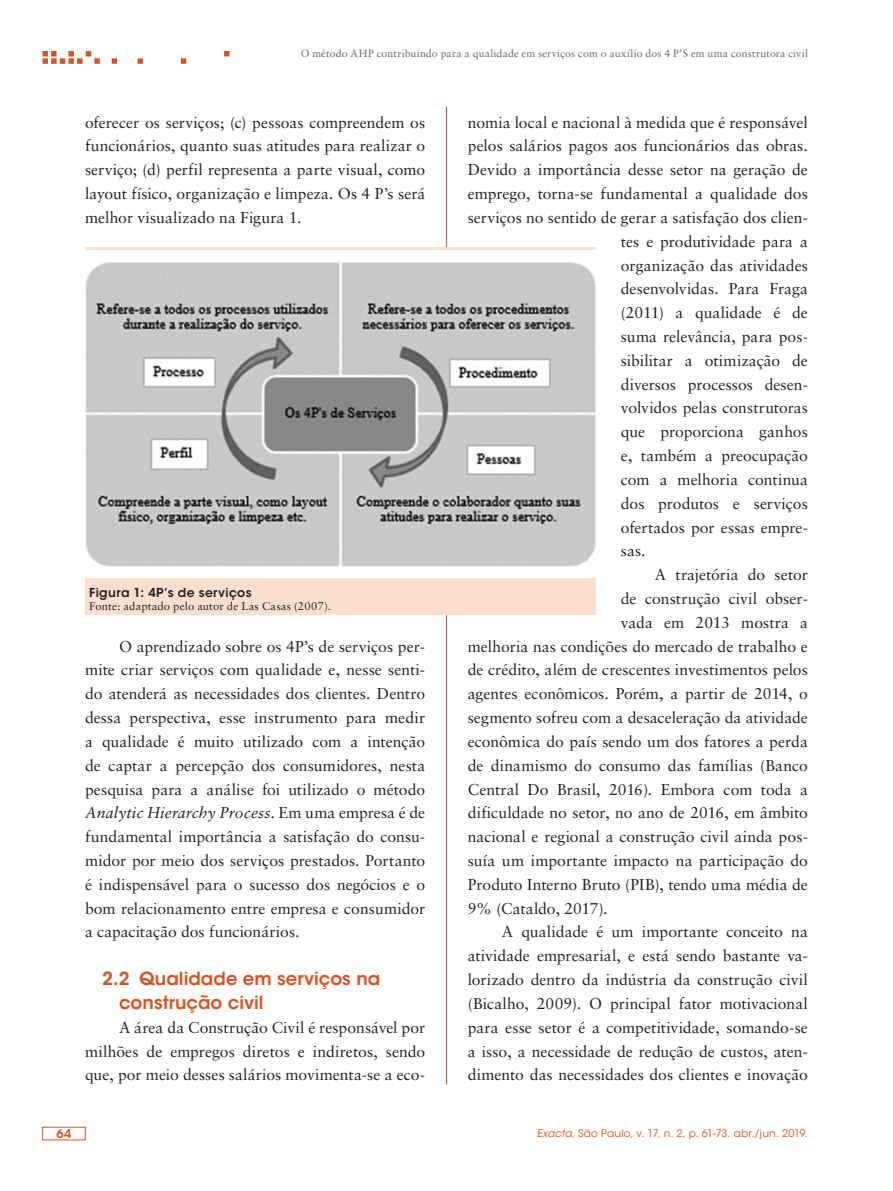
<style>
.page{position:relative;width:893px;height:1191px;background:#fff}
.page>*{position:absolute;margin:0;border:0;box-sizing:border-box;transform-origin:0 0}
.ex_Subtitulo_2{font:600 18px/23.9px "ITC Avant Garde Std";color:#da511d}
.ex_Normal{font:15.75px/23.9px "Sabon LT Std";color:#231f20;text-align:justify}
.ex_Tabela_-_titulo{font:600 12.3px "ITC Avant Garde Std";letter-spacing:.03em;color:#231f20}
.t1{font:600 12px "ITC Avant Garde Std";color:#da511d}
.ex_Tabela_-_nota{font:11.25px "Sabon LT Std";letter-spacing:.01em;color:#231f20}
.t2{font:10.5px "Sabon LT Std";letter-spacing:.02em;color:#636366}
.t3{font:10.5px "ITC Avant Garde Std";letter-spacing:.02em;color:#da511d}
.s1{font-style:italic}
</style>
<div class="page">
<hr style="left:446px;top:106px;width:1px;height:978px;background:#da511d">
<svg style="left:43px;top:51px;width:186px;height:13px"></svg>
<div style="left:85px;top:247px;width:510px;height:367px;background:#fadfce"></div>
<img style="left:85px;top:251px;width:510px;height:326px">
<p class="t2" style="left:301px;top:47px;width:509px">O método AHP contribuindo para a qualidade em serviços com o auxílio dos 4 P’S em uma construtora civil</p>
<p class="ex_Normal" style="left:85px;top:110px;width:342px">oferecer os serviços; (c) pessoas compreendem os funcionários, quanto suas atitudes para realizar o serviço; (d) perfil representa a parte visual, como layout físico, organização e limpeza. Os 4 P’s será melhor visualizado na Figura 1.</p>
<p class="ex_Tabela_-_titulo" style="left:89px;top:584px;width:164px">Figura 1: 4P’s de serviços</p>
<p class="ex_Tabela_-_nota" style="left:89px;top:599px;width:243px">Fonte: adaptado pelo autor de Las Casas (2007).</p>
<p class="ex_Normal" style="left:85px;top:634px;width:342px;text-indent:34px">O aprendizado sobre os 4P’s de serviços per&shy;mite criar serviços com qualidade e, nesse senti&shy;do atenderá as necessidades dos clientes. Dentro dessa perspectiva, esse instrumento para medir a qualidade é muito utilizado com a intenção de captar a percepção dos consumidores, nesta pesquisa para a análise foi utilizado o método <span class="s1">Analytic Hierarchy Process</span>. Em uma empresa é de fundamental importância a satisfação do consu&shy;midor por meio dos serviços prestados. Portanto é indispensável para o sucesso dos negócios e o bom relacionamento entre empresa e consumidor a capacitação dos funcionários.</p>
<p class="ex_Subtitulo_2" style="left:119px;top:966px;width:263px;text-indent:-17px">2.2 Qualidade em serviços na construção civil</p>
<p class="ex_Normal" style="left:85px;top:1015px;width:342px;text-indent:34px">A área da Construção Civil é responsável por milhões de empregos diretos e indiretos, sendo que, por meio desses salários movimenta-se a eco-</p>
<p class="ex_Normal" style="left:468px;top:110px;width:342px">nomia local e nacional à medida que é responsável</p>
<p class="ex_Normal" style="left:468px;top:134px;width:342px">pelos salários pagos aos funcionários das obras.</p>
<p class="ex_Normal" style="left:468px;top:158px;width:342px">Devido a importância desse setor na geração de</p>
<p class="ex_Normal" style="left:468px;top:181px;width:342px">emprego, torna-se fundamental a qualidade dos</p>
<p class="ex_Normal" style="left:468px;top:205px;width:342px">serviços no sentido de gerar a satisfação dos clien-</p>
<p class="ex_Normal" style="left:621px;top:229px;width:189px">tes e produtividade para a</p>
<p class="ex_Normal" style="left:621px;top:253px;width:189px">organização das atividades</p>
<p class="ex_Normal" style="left:621px;top:277px;width:189px">desenvolvidas. Para Fraga</p>
<p class="ex_Normal" style="left:621px;top:300px;width:189px">(2011) a qualidade é de</p>
<p class="ex_Normal" style="left:621px;top:324px;width:189px">suma relevância, para pos-</p>
<p class="ex_Normal" style="left:621px;top:348px;width:189px">sibilitar a otimização de</p>
<p class="ex_Normal" style="left:621px;top:372px;width:189px">diversos processos desen-</p>
<p class="ex_Normal" style="left:621px;top:396px;width:189px">volvidos pelas construtoras</p>
<p class="ex_Normal" style="left:621px;top:420px;width:189px">que proporciona ganhos</p>
<p class="ex_Normal" style="left:621px;top:443px;width:189px">e, também a preocupação</p>
<p class="ex_Normal" style="left:621px;top:467px;width:189px">com a melhoria continua</p>
<p class="ex_Normal" style="left:621px;top:491px;width:189px">dos produtos e serviços</p>
<p class="ex_Normal" style="left:621px;top:515px;width:189px">ofertados por essas empre-</p>
<p class="ex_Normal" style="left:621px;top:539px;width:26px">sas.</p>
<p class="ex_Normal" style="left:655px;top:562px;width:155px">A trajetória do setor</p>
<p class="ex_Normal" style="left:621px;top:586px;width:189px">de construção civil obser-</p>
<p class="ex_Normal" style="left:621px;top:610px;width:189px">vada em 2013 mostra a</p>
<p class="ex_Normal" style="left:468px;top:634px;width:342px">melhoria nas condições do mercado de trabalho e</p>
<p class="ex_Normal" style="left:468px;top:658px;width:342px">de crédito, além de crescentes investimentos pelos</p>
<p class="ex_Normal" style="left:468px;top:681px;width:342px">agentes econômicos. Porém, a partir de 2014, o</p>
<p class="ex_Normal" style="left:468px;top:705px;width:342px">segmento sofreu com a desaceleração da atividade</p>
<p class="ex_Normal" style="left:468px;top:729px;width:342px">econômica do país sendo um dos fatores a perda</p>
<p class="ex_Normal" style="left:468px;top:753px;width:342px">de dinamismo do consumo das famílias (Banco</p>
<p class="ex_Normal" style="left:468px;top:777px;width:342px">Central Do Brasil, 2016). Embora com toda a</p>
<p class="ex_Normal" style="left:468px;top:801px;width:342px">dificuldade no setor, no ano de 2016, em âmbito</p>
<p class="ex_Normal" style="left:468px;top:824px;width:342px">nacional e regional a construção civil ainda pos-</p>
<p class="ex_Normal" style="left:468px;top:848px;width:342px">suía um importante impacto na participação do</p>
<p class="ex_Normal" style="left:468px;top:872px;width:342px">Produto Interno Bruto (PIB), tendo uma média de</p>
<p class="ex_Normal" style="left:468px;top:896px;width:141px">9% (Cataldo, 2017).</p>
<p class="ex_Normal" style="left:468px;top:920px;width:342px;text-indent:34px">A qualidade é um importante conceito na atividade empresarial, e está sendo bastante va&shy;lorizado dentro da indústria da construção civil (Bicalho, 2009). O principal fator motivacional para esse setor é a competitividade, somando-se a isso, a necessidade de redução de custos, aten&shy;dimento das necessidades dos clientes e inovação</p>
<p class="t1" style="left:57px;top:1126px;width:16px">64</p>
<p class="t3" style="left:537px;top:1127px;width:273px"><span class="s1">Exacta</span>, São Paulo, v. 17, n. 2, p. 61-73. abr./jun. 2019.</p>
</div>
